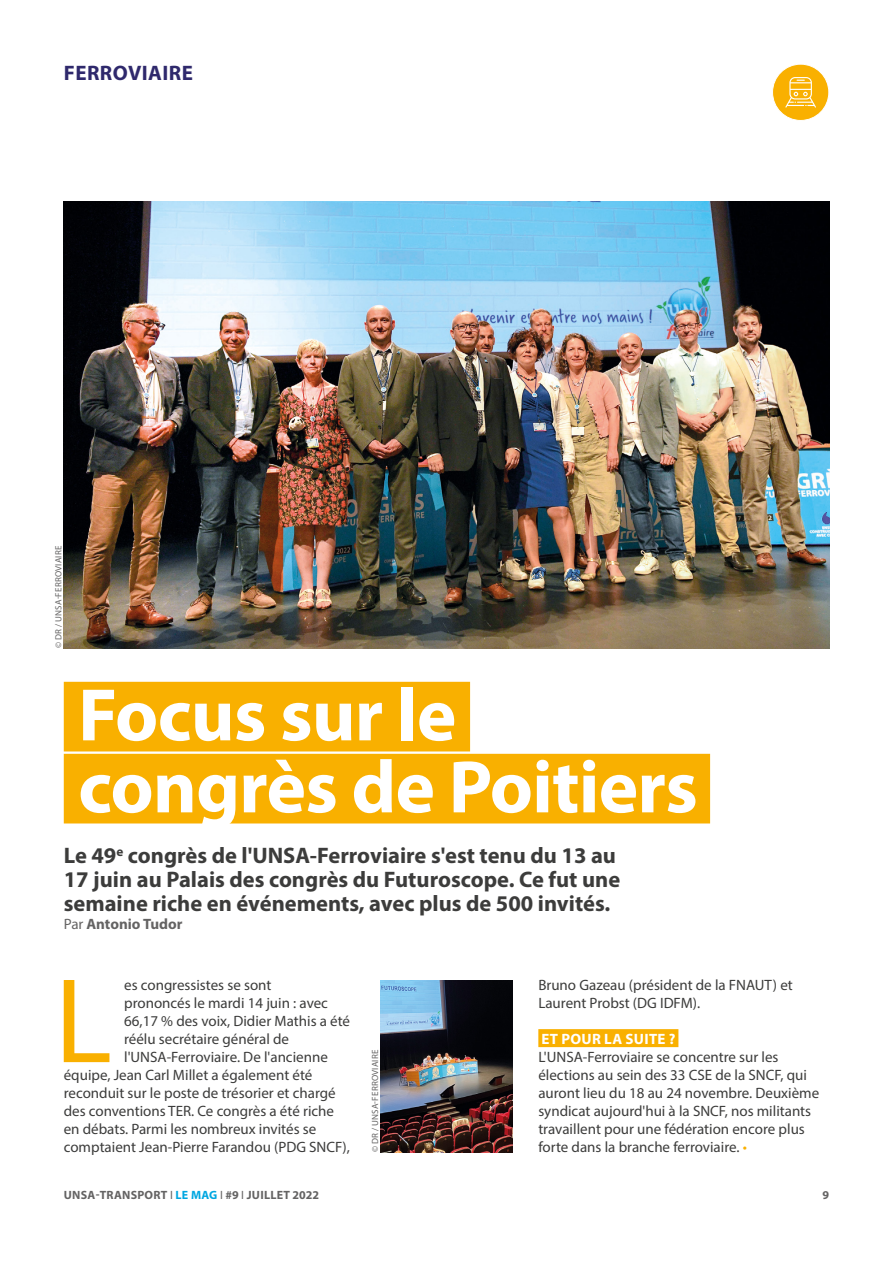
<style>
.page{position:relative;width:893px;height:1263px;background:#fff}
.page>*{position:absolute;margin:0;border:0;box-sizing:border-box;transform-origin:0 0}
.t1{font:121.8px "Myriad Pro";color:#f9b000}
.t2{font:700 75px/72px "Myriad Pro";letter-spacing:-.01em;color:#fff}
.t3{font:700 22.5px/24px "Myriad Pro";color:#3c3c3b}
.t4{font:700 21px "Myriad Pro";letter-spacing:.02em;color:#2f296c}
.t5{font:15px/18px "Myriad Pro";color:#3c3c3b}
.t6{font:700 15px "Myriad Pro";color:#646363}
.t7{font:700 15px "Myriad Pro";letter-spacing:.02em;color:#fff}
.t8{font:700 12px "Myriad Pro";letter-spacing:.02em;color:#646363}
.t9{font:9px "Myriad Pro";letter-spacing:.02em;color:#646363}
.s1{font-weight:400}
.s2{color:#f9b000}
.s3{color:#00a7e1}
</style>
<div class="page">
<div style="left:64px;top:682px;width:406px;height:69px;background:#f9b000"></div>
<div style="left:64px;top:754px;width:646px;height:69px;background:#f9b000"></div>
<div style="left:538px;top:1029px;width:140px;height:18px;background:#f9b000"></div>
<img style="left:64px;top:202px;width:765px;height:446px">
<div style="left:772px;top:64px;width:57px;height:56px;background:#f9b000;border-radius:50%"></div>
<svg style="left:785px;top:77px;width:31px;height:31px"></svg>
<div style="left:772px;top:64px;width:57px;height:57px;border:1px solid #fff;border-radius:50%"></div>
<img style="left:380px;top:980px;width:133px;height:172px">
<h3 class="t4" style="left:64px;top:59px;width:130px">FERROVIAIRE</h3>
<p class="t9" style="left:53px;top:648px;width:104px;rotate:-90deg">© DR / UNSA-FERROVIAIRE</p>
<h2 class="t2" style="left:78px;top:677px;width:621px">Focus sur le congrès de Poitiers</h2>
<h3 class="t3" style="left:64px;top:843px;width:558px">Le 49<sup>e</sup> congrès de l'UNSA-Ferroviaire s'est tenu du 13 au<br>17 juin au Palais des congrès du Futuroscope. Ce fut une semaine riche en événements, avec plus de 500 invités.</h3>
<p class="t6" style="left:64px;top:914px;width:120px"><span class="s1">Par</span> Antonio Tudor</p>
<h1 class="t1" style="left:55px;top:946px;width:59px">L</h1>
<p class="t5" style="left:124px;top:976px;width:149px">es congressistes se sont</p>
<p class="t5" style="left:124px;top:994px;width:205px">prononcés le mardi 14 juin : avec</p>
<p class="t5" style="left:124px;top:1012px;width:227px">66,17 % des voix, Didier Mathis a été</p>
<p class="t5" style="left:124px;top:1030px;width:166px">réélu secrétaire général de</p>
<p class="t5" style="left:124px;top:1048px;width:205px">l'UNSA-Ferroviaire. De l'ancienne</p>
<p class="t5" style="left:64px;top:1066px;width:250px">équipe, Jean Carl Millet a également été</p>
<p class="t5" style="left:64px;top:1084px;width:273px">reconduit sur le poste de trésorier et chargé</p>
<p class="t5" style="left:64px;top:1102px;width:272px">des conventions TER. Ce congrès a été riche</p>
<p class="t5" style="left:64px;top:1120px;width:254px">en débats. Parmi les nombreux invités se</p>
<p class="t5" style="left:64px;top:1138px;width:288px">comptaient Jean-Pierre Farandou (PDG SNCF),</p>
<p class="t9" style="left:369px;top:1152px;width:104px;rotate:-90deg">© DR / UNSA-FERROVIAIRE</p>
<p class="t5" style="left:538px;top:976px;width:256px">Bruno Gazeau (président de la FNAUT) et<br>Laurent Probst (DG IDFM).</p>
<p class="t7" style="left:541px;top:1029px;width:135px">ET POUR LA SUITE ?</p>
<p class="t5" style="left:538px;top:1048px;width:282px">L'UNSA-Ferroviaire se concentre sur les élections au sein des 33 CSE de la SNCF, qui auront lieu du 18 au 24 novembre. Deuxième syndicat aujourd'hui à la SNCF, nos militants travaillent pour une fédération encore plus forte dans la branche ferroviaire. <span class="s2">•</span></p>
<p class="t8" style="left:64px;top:1187px;width:257px">UNSA-TRANSPORT <span class="s1">I</span> <span class="s3">LE MAG</span> <span class="s1">I</span> #9 <span class="s1">I</span> JUILLET 2022</p>
<p class="t8" style="left:822px;top:1187px;width:8px">9</p>
</div>
